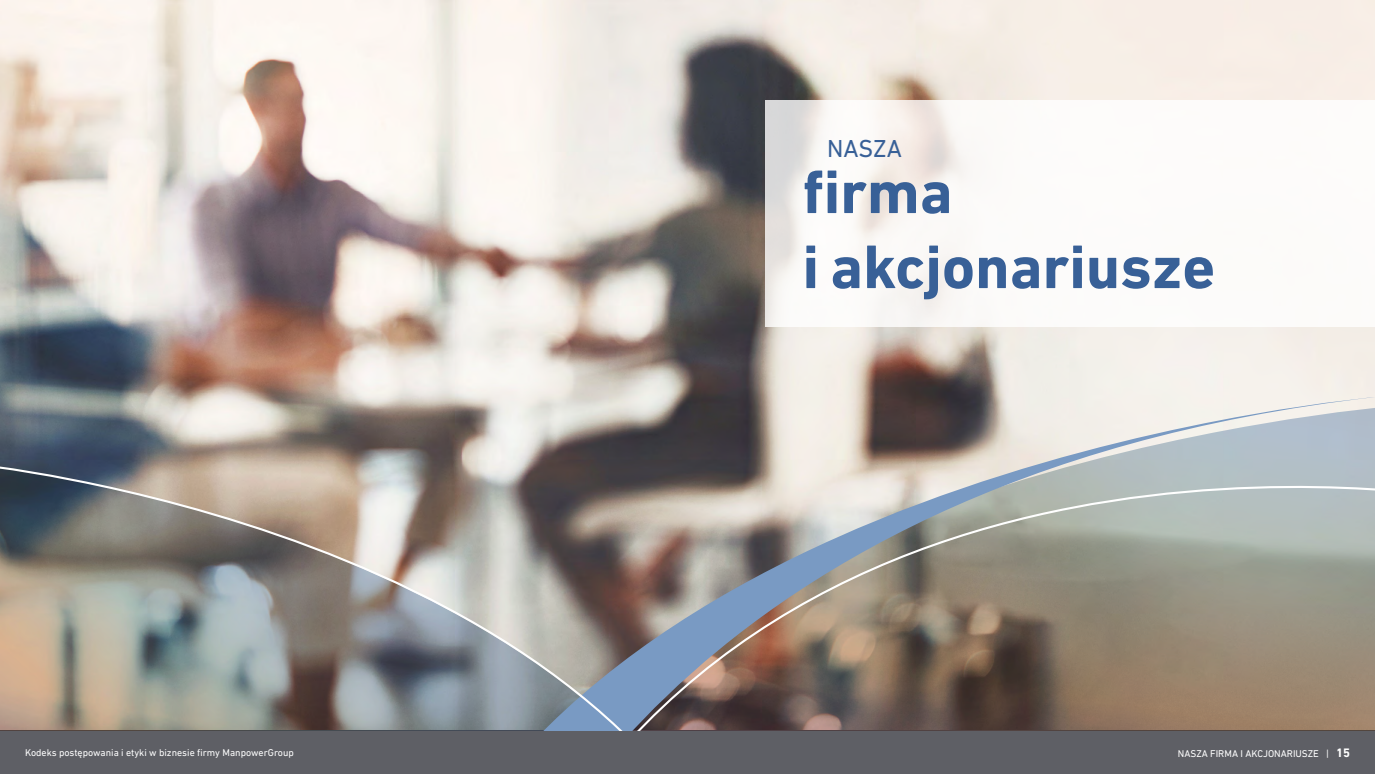
<style>
.page{position:relative;width:1375px;height:774px;background:#fff}
.page>*{position:absolute;margin:0;border:0;box-sizing:border-box;transform-origin:0 0}
.t1{font:700 62.5px/75px "DIN Next LT Pro";color:#386097}
.t2{font:25px "DIN Next LT Pro";color:#386097}
.t3{font:10px "DIN Next LT Pro";color:#fff}
.s1{font-weight:700;font-size:12.5px}
</style>
<div class="page">
<img style="left:0;top:0;width:1375px;height:462px">
<div style="left:0;top:730px;width:1375px;height:44px;background:#5e5f65"></div>
<svg style="left:0;top:462px;width:495px;height:268px;background:#95918b"></svg>
<svg style="left:495px;top:397px;width:880px;height:333px;background:#99948e"></svg>
<div style="left:765px;top:100px;width:610px;height:226px;background:#fff"></div>
<h2 class="t2" style="left:827px;top:134px;width:76px">NASZA</h2>
<h1 class="t1" style="left:802px;top:154px;width:414px">firma<br>i akcjonariusze</h1>
<p class="t3" style="left:25px;top:746px;width:270px">Kodeks postępowania i etyki w biznesie firmy ManpowerGroup</p>
<p class="t3" style="left:1178px;top:747px;width:174px">NASZA FIRMA I AKCJONARIUSZE | <span class="s1">15</span></p>
</div>
